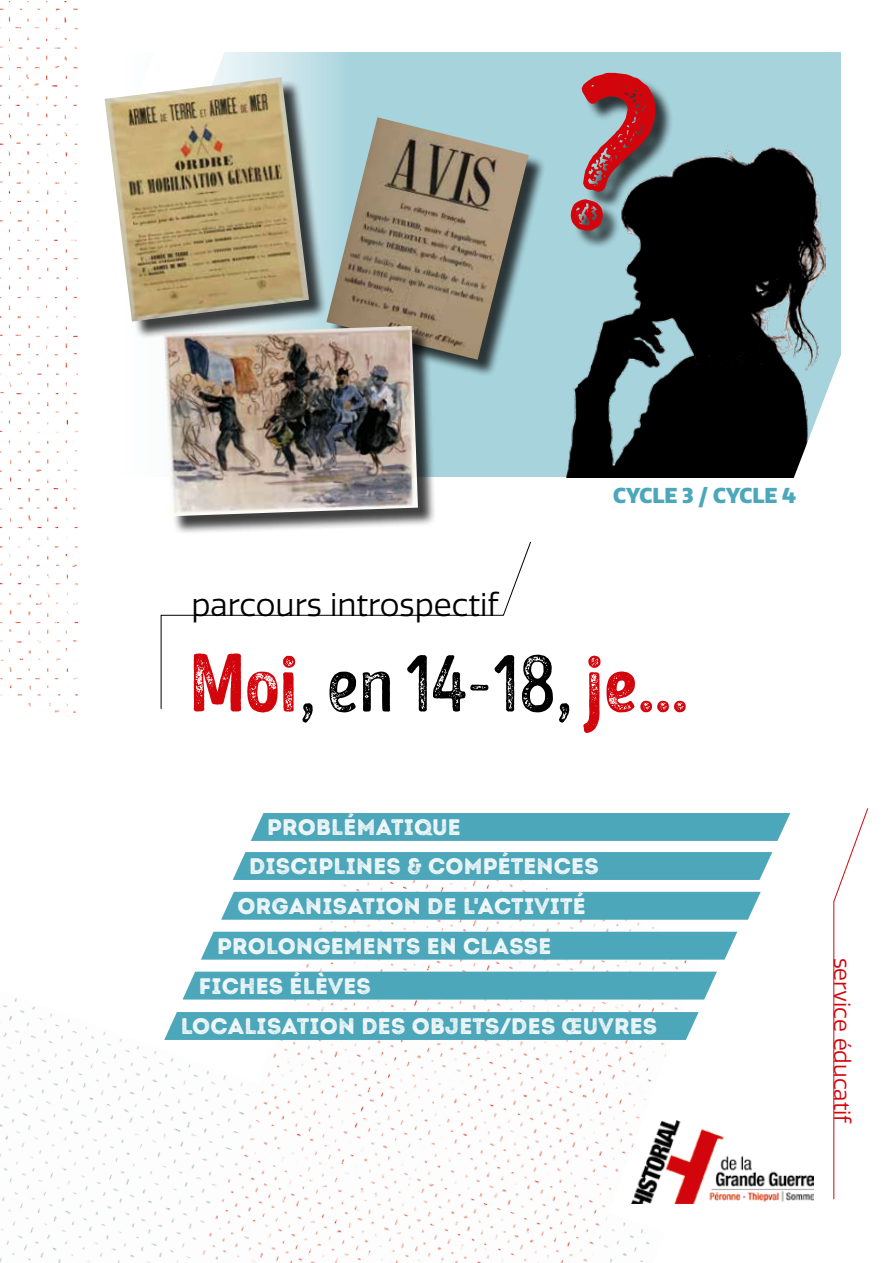
<style>
.page{position:relative;width:893px;height:1263px;background:#fff}
.page>*{position:absolute;margin:0;border:0;box-sizing:border-box;transform-origin:0 0}
.t1{font:82.5px "Intro Head B G Base";color:#000}
.t2{font:31.5px "Quatro";color:#000}
.t3{font:22.5px "Intro Rust H2 Base";letter-spacing:.01em;color:#fff}
.t4{font:22.5px "Quatro";color:#d3050c}
.t5{font:900 21px "Quatro";color:#4da7ba}
.s1{font-family:"Intro Head H G Base";color:#d3050c}
</style>
<div class="page">
<img style="left:0;top:998px;width:192px;height:265px">
<img style="left:0;top:1px;width:78px;height:695px">
<svg style="left:160px;top:541px;width:371px;height:168px"></svg>
<img style="left:705px;top:1130px;width:109px;height:72px">
<div style="left:241px;top:52px;width:600px;height:424px;background:#a7d3dc"></div>
<svg style="left:28px;top:703px;width:48px;height:13px"></svg>
<svg style="left:833px;top:808px;width:36px;height:392px"></svg>
<svg style="left:104px;top:52px;width:137px;height:49px"></svg>
<img style="left:192px;top:879px;width:513px;height:384px">
<div style="left:164px;top:637px;width:650px;height:229px;background:#fff"></div>
<img style="left:567px;top:146px;width:259px;height:331px">
<div style="left:107px;top:80px;width:220px;height:260px;background:#000;opacity:.75"></div>
<img style="left:105px;top:77px;width:204px;height:244px">
<div style="left:330px;top:121px;width:216px;height:257px;background:#000;opacity:.75"></div>
<img style="left:326px;top:117px;width:203px;height:243px">
<div style="left:167px;top:329px;width:270px;height:205px;background:#000;opacity:.75"></div>
<img style="left:164px;top:326px;width:254px;height:190px">
<div style="left:573px;top:75px;width:101px;height:174px;background:#000;opacity:.75"></div>
<div style="left:251px;top:813px;width:539px;height:28px;background:#4da7ba"></div>
<div style="left:221px;top:892px;width:540px;height:28px;background:#4da7ba"></div>
<div style="left:201px;top:932px;width:536px;height:28px;background:#4da7ba"></div>
<div style="left:183px;top:972px;width:534px;height:27px;background:#4da7ba"></div>
<div style="left:233px;top:852px;width:539px;height:28px;background:#4da7ba"></div>
<svg style="left:790px;top:353px;width:51px;height:125px"></svg>
<div style="left:164px;top:1012px;width:535px;height:28px;background:#4da7ba"></div>
<svg style="left:548px;top:65px;width:115px;height:175px;background:#7b9ca2"></svg>
<h2 class="t2" style="left:192px;top:586px;width:309px">parcours introspectif</h2>
<p class="t5" style="left:613px;top:482px;width:184px">CYCLE 3 / CYCLE 4</p>
<h1 class="t1" style="left:190px;top:636px;width:500px"><span class="s1">Moi</span>, en 14-18, <span class="s1">je...</span></h1>
<p class="t3" style="left:267px;top:813px;width:195px">PROBLÉMATIQUE</p>
<p class="t3" style="left:249px;top:852px;width:351px">DISCIPLINES &amp; COMPÉTENCES</p>
<p class="t3" style="left:238px;top:892px;width:350px">ORGANISATION DE L'ACTIVITÉ</p>
<p class="t3" style="left:217px;top:932px;width:336px">PROLONGEMENTS EN CLASSE</p>
<p class="t3" style="left:199px;top:972px;width:173px">FICHES ÉLÈVES</p>
<p class="t3" style="left:181px;top:1012px;width:478px">LOCALISATION DES OBJETS/DES œUVRES</p>
<p class="t4" style="left:855px;top:957px;width:168px;rotate:90deg">service éducatif</p>
</div>
